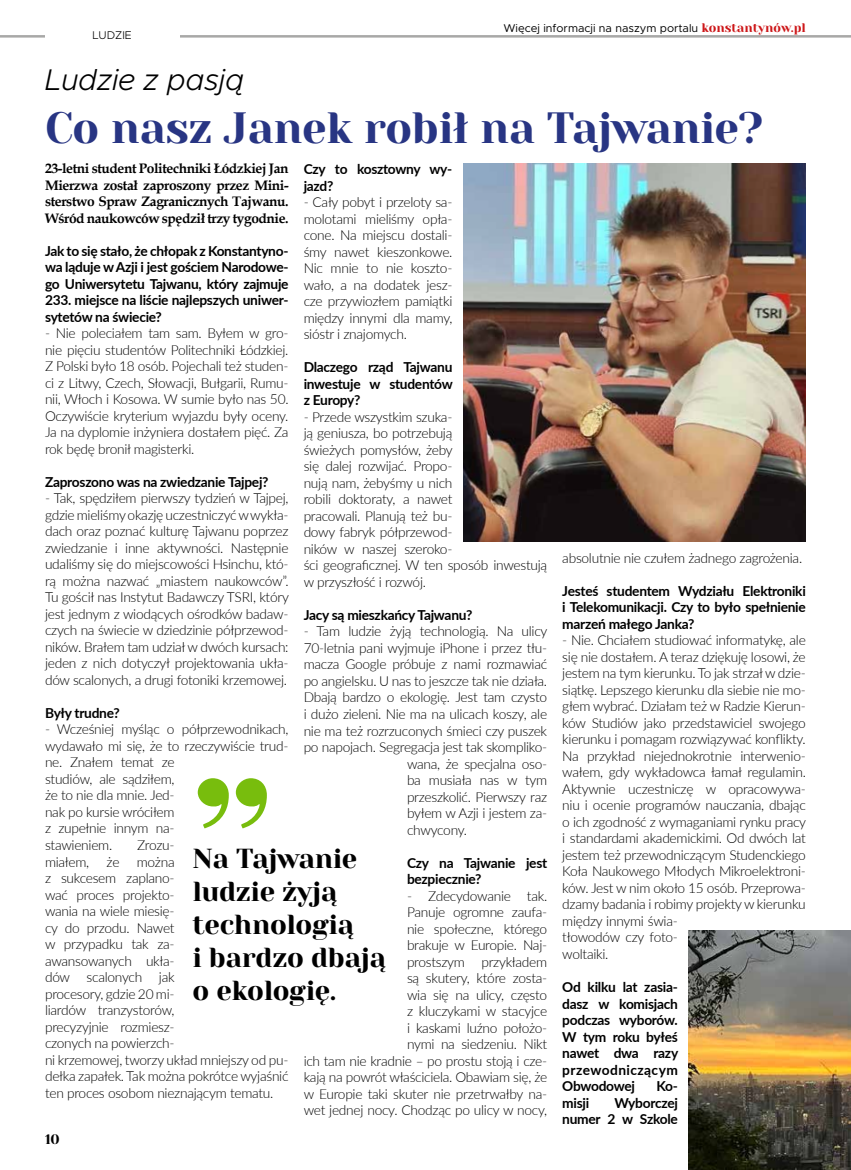
<style>
.page{position:relative;width:851px;height:1170px;background:#fff}
.page>*{position:absolute;margin:0;border:0;box-sizing:border-box;transform-origin:0 0}
.t1{font:43.75px "Yeseva One";letter-spacing:-.01em;color:#283583}
.t2{font:italic 300 30px "Metropolis";letter-spacing:-.01em;color:#000}
.t3{font:27.5px/33px "Yeseva One";letter-spacing:-.01em;color:#000}
.t4{font:300 13.75px/16.5px "Lato";letter-spacing:-.02em;color:#000}
.t5{font:700 13.75px/16.5px "Lato";letter-spacing:-.02em;color:#000;text-align:justify}
.t6{font:700 13.75px/16.5px "Book Antiqua";letter-spacing:-.03em;color:#000;text-align:justify}
.t7{font:13.75px "Yeseva One";color:#000}
.t8{font:11.25px "Metropolis";color:#000}
.t9{font:300 11.25px "Metropolis";color:#000}
.s1{font-family:"Yeseva One";font-size:12.5px;color:#cd1719}
</style>
<div class="page">
<hr style="left:0;top:35px;width:850px;height:3px;background:#a8a8a7">
<div style="left:45px;top:30px;width:134px;height:11px;background:#fff"></div>
<img style="left:463px;top:163px;width:342px;height:378px">
<svg style="left:198px;top:778px;width:69px;height:50px"></svg>
<img style="left:688px;top:930px;width:162px;height:239px">
<p class="t9" style="left:92px;top:28px;width:41px">LUDZIE</p>
<p class="t8" style="left:503px;top:21px;width:304px">Więcej informacji na naszym portalu <span class="s1">konstantynów.pl</span></p>
<h2 class="t2" style="left:45px;top:61px;width:200px">Ludzie z pasją</h2>
<h1 class="t1" style="left:45px;top:102px;width:719px">Co nasz Janek robił na Tajwanie?</h1>
<p class="t6" style="left:45px;top:160px;width:245px">23-letni student Politechniki Łódzkiej Jan Mierzwa został zaproszony przez Mini&shy;sterstwo Spraw Zagranicznych Tajwanu.<br>Wśród naukowców spędził trzy tygodnie.</p>
<p class="t5" style="left:45px;top:242px;width:245px">Jak to się stało, że chłopak z Konstantyno&shy;wa ląduje w Azji i jest gościem Narodowe&shy;go Uniwersytetu Tajwanu, który zajmuje 233. miejsce na liście najlepszych uniwer&shy;sytetów na świecie?</p>
<p class="t4" style="left:45px;top:324px;width:245px;text-align:justify">- Nie poleciałem tam sam. Byłem w gro&shy;nie pięciu studentów Politechniki Łódzkiej.<br>Z Polski było 18 osób. Pojechali też studen&shy;ci z Litwy, Czech, Słowacji, Bułgarii, Rumu&shy;nii, Włoch i Kosowa. W sumie było nas 50.<br>Oczywiście kryterium wyjazdu były oceny.<br>Ja na dyplomie inżyniera dostałem pięć. Za rok będę bronił magisterki.</p>
<p class="t5" style="left:45px;top:473px;width:225px">Zaproszono was na zwiedzanie Tajpej?</p>
<p class="t4" style="left:45px;top:489px;width:245px;text-align:justify">- Tak, spędziłem pierwszy tydzień w Tajpej, gdzie mieliśmy okazję uczestniczyć w wykła&shy;dach oraz poznać kulturę Tajwanu poprzez zwiedzanie i inne aktywności. Następnie udaliśmy się do miejscowości Hsinchu, któ&shy;rą można nazwać „miastem naukowców”.<br>Tu gościł nas Instytut Badawczy TSRI, który jest jednym z wiodących ośrodków badaw&shy;czych na świecie w dziedzinie półprzewod&shy;ników. Brałem tam udział w dwóch kursach: jeden z nich dotyczył projektowania ukła&shy;dów scalonych, a drugi fotoniki krzemowej.</p>
<p class="t5" style="left:45px;top:704px;width:76px">Były trudne?</p>
<p class="t4" style="left:45px;top:720px;width:245px">- Wcześniej myśląc o półprzewodnikach, wydawało mi się, że to rzeczywiście trud&shy;ne. Znałem temat ze<br>studiów, ale sądziłem,<br>że to nie dla mnie. Jed-<br>nak po kursie wróciłem<br>z zupełnie innym na-<br>stawieniem.</p>
<p class="t5" style="left:303px;top:160px;width:150px">Czy to kosztowny wy&shy;jazd?</p>
<p class="t4" style="left:303px;top:193px;width:150px;text-align:justify">- Cały pobyt i przeloty sa&shy;molotami mieliśmy opła&shy;cone. Na miejscu dostali&shy;śmy nawet kieszonkowe.<br>Nic mnie to nie koszto&shy;wało, a na dodatek jesz&shy;cze przywiozłem pamiątki między innymi dla mamy, sióstr i znajomych.</p>
<p class="t5" style="left:303px;top:358px;width:150px">Dlaczego rząd Tajwanu inwestuje w studentów z Europy?</p>
<p class="t4" style="left:303px;top:408px;width:245px">- Przede wszystkim szuka-<br>ją geniusza, bo potrzebują<br>świeżych pomysłów, żeby<br>się dalej rozwijać. Propo-<br>nują nam, żebyśmy u nich<br>robili doktoraty, a nawet<br>pracowali. Planują też bu-<br>dowy fabryk półprzewod-<br>ników w naszej szeroko-<br>ści geograficznej. W ten sposób inwestują w przyszłość i rozwój.</p>
<p class="t5" style="left:303px;top:606px;width:170px">Jacy są mieszkańcy Tajwanu?</p>
<p class="t4" style="left:303px;top:622px;width:245px">- Tam ludzie żyją technologią. Na ulicy</p>
<p class="t4" style="left:303px;top:639px;width:245px">70-letnia pani wyjmuje iPhone i przez tłu-</p>
<p class="t4" style="left:303px;top:655px;width:245px">macza Google próbuje z nami rozmawiać</p>
<p class="t4" style="left:303px;top:672px;width:245px">po angielsku. U nas to jeszcze tak nie działa.</p>
<p class="t4" style="left:303px;top:688px;width:245px">Dbają bardzo o ekologię. Jest tam czysto</p>
<p class="t4" style="left:303px;top:705px;width:245px">i dużo zieleni. Nie ma na ulicach koszy, ale</p>
<p class="t4" style="left:303px;top:721px;width:245px">nie ma też rozrzuconych śmieci czy puszek</p>
<p class="t4" style="left:303px;top:738px;width:245px">po napojach. Segregacja jest tak skompliko-</p>
<p class="t4" style="left:407px;top:754px;width:142px">wana, że specjalna oso-</p>
<p class="t4" style="left:407px;top:771px;width:142px">ba musiała nas w tym</p>
<p class="t4" style="left:407px;top:787px;width:142px">przeszkolić. Pierwszy raz</p>
<p class="t4" style="left:407px;top:804px;width:142px">byłem w Azji i jestem za-</p>
<p class="t4" style="left:407px;top:820px;width:62px">chwycony.</p>
<p class="t5" style="left:407px;top:853px;width:142px">Czy na Tajwanie jest bezpiecznie?</p>
<p class="t4" style="left:303px;top:886px;width:245px;text-align:right">- Zdecydowanie tak.<br>Panuje ogromne zaufa-<br>nie społeczne, którego<br>brakuje w Europie. Naj-<br>prostszym przykładem<br>są skutery, które zosta-<br>wia się na ulicy, często<br>z kluczykami w stacyjce<br>i kaskami luźno położo-<br>nymi na siedzeniu. Nikt<br>ich tam nie kradnie – po prostu stoją i cze&shy;kają na powrót właściciela. Obawiam się, że w Europie taki skuter nie przetrwałby na&shy;wet jednej nocy. Chodząc po ulicy w nocy,</p>
<p class="t4" style="left:137px;top:836px;width:39px">Zrozu-</p>
<h3 class="t3" style="left:192px;top:842px;width:195px">Na Tajwanie ludzie żyją technologią<br>i bardzo dbają o ekologię.</h3>
<p class="t4" style="left:45px;top:852px;width:46px">miałem,</p>
<p class="t4" style="left:107px;top:852px;width:14px">że</p>
<p class="t4" style="left:45px;top:852px;width:245px;text-indent:92px">można<br>z sukcesem zaplano-<br>wać proces projekto-<br>wania na wiele miesię-<br>cy do przodu. Nawet<br>w przypadku tak za-<br>awansowanych ukła-<br>dów scalonych jak<br>procesory, gdzie 20 mi-<br>liardów tranzystorów,<br>precyzyjnie rozmiesz-<br>czonych na powierzch-<br>ni krzemowej, tworzy układ mniejszy od pu&shy;dełka zapałek. Tak można pokrótce wyjaśnić ten proces osobom nieznającym tematu.</p>
<p class="t7" style="left:45px;top:1130px;width:16px">10</p>
<p class="t4" style="left:562px;top:549px;width:241px">absolutnie nie czułem żadnego zagrożenia.</p>
<p class="t5" style="left:562px;top:582px;width:245px">Jesteś studentem Wydziału Elektroniki i Telekomunikacji. Czy to było spełnienie marzeń małego Janka?</p>
<p class="t4" style="left:562px;top:631px;width:245px">- Nie. Chciałem studiować informatykę, ale się nie dostałem. A teraz dziękuję losowi, że jestem na tym kierunku. To jak strzał w dzie&shy;siątkę. Lepszego kierunku dla siebie nie mo&shy;głem wybrać. Działam też w Radzie Kierun&shy;ków Studiów jako przedstawiciel swojego kierunku i pomagam rozwiązywać konflikty.<br>Na przykład niejednokrotnie interwenio&shy;wałem, gdy wykładowca łamał regulamin.<br>Aktywnie uczestniczę w opracowywa&shy;niu i ocenie programów nauczania, dbając o ich zgodność z wymaganiami rynku pracy i standardami akademickimi. Od dwóch lat jestem też przewodniczącym Studenckiego Koła Naukowego Młodych Mikroelektroni&shy;ków. Jest w nim około 15 osób. Przeprowa&shy;dzamy badania i robimy projekty w kierunku między innymi świa-<br>tłowodów czy foto-<br>woltaiki.</p>
<p class="t5" style="left:562px;top:978px;width:117px">Od kilku lat zasia&shy;dasz w komisjach podczas wyborów.<br>W tym roku byłeś nawet dwa razy przewodniczącym Obwodowej</p>
<p class="t5" style="left:656px;top:1077px;width:23px">Ko-</p>
<p class="t5" style="left:562px;top:1093px;width:117px;text-align:right">Wyborczej<br>numer 2 w Szkole</p>
<p class="t5" style="left:562px;top:1093px;width:28px">misji</p>
</div>
